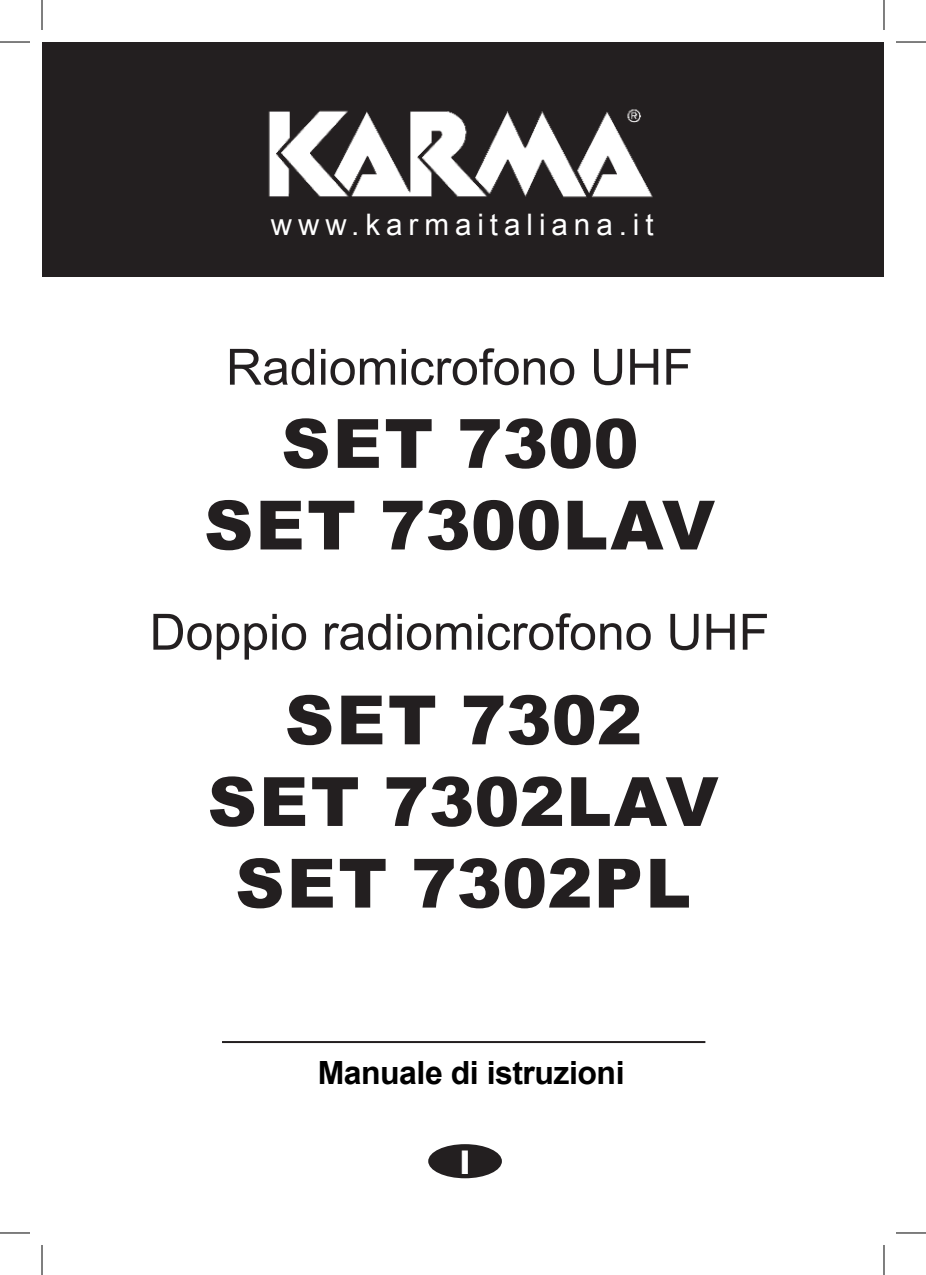
<style>
.page{position:relative;width:926px;height:1275px;background:#fff}
.page>*{position:absolute;margin:0;border:0;box-sizing:border-box;transform-origin:0 0}
.t1{font:900 68px/81.6px "Arial";color:#231f20;text-align:center}
.t2{font:50px "Arial";color:#231f20}
.t3{font:700 32px "Arial";letter-spacing:-.015em;color:#000}
.t4{font:29.6px "Arial";letter-spacing:.2em;color:#fff}
.t5{font:29.4px "Impact";color:#fff}
</style>
<div class="page">
<div style="left:42px;top:42px;width:842px;height:234px;background:#231f20"></div>
<div style="left:428px;top:1144px;width:74px;height:34px;background:#231f20;border-radius:50%"></div>
<img style="left:268px;top:109px;width:385px;height:89px">
<hr style="left:222px;top:1041px;width:483px;height:2px;background:#231f20">
<hr style="left:0;top:42px;width:30px;height:1px;background:#000">
<hr style="left:896px;top:42px;width:30px;height:1px;background:#000">
<hr style="left:0;top:1232px;width:30px;height:1px;background:#000">
<hr style="left:896px;top:1232px;width:30px;height:1px;background:#000">
<hr style="left:42px;top:0;width:1px;height:30px;background:#000">
<hr style="left:42px;top:1245px;width:1px;height:30px;background:#000">
<hr style="left:884px;top:0;width:1px;height:30px;background:#000">
<hr style="left:884px;top:1245px;width:1px;height:30px;background:#000">
<p class="t4" style="left:271px;top:205px;width:384px">www.karmaitaliana.it</p>
<p class="t2" style="left:226px;top:333px;width:468px">Radiomicrofono UHF</p>
<p class="t1" style="left:204px;top:401px;width:512px">SET 7300<br>SET 7300LAV</p>
<p class="t2" style="left:150px;top:597px;width:621px">Doppio radiomicrofono UHF</p>
<p class="t1" style="left:208px;top:677px;width:512px">SET 7302<br>SET 7302LAV<br>SET 7302PL</p>
<p class="t3" style="left:318px;top:1049px;width:308px">Manuale di istruzioni</p>
<p class="t5" style="left:461px;top:1139px;width:10px">I</p>
</div>
